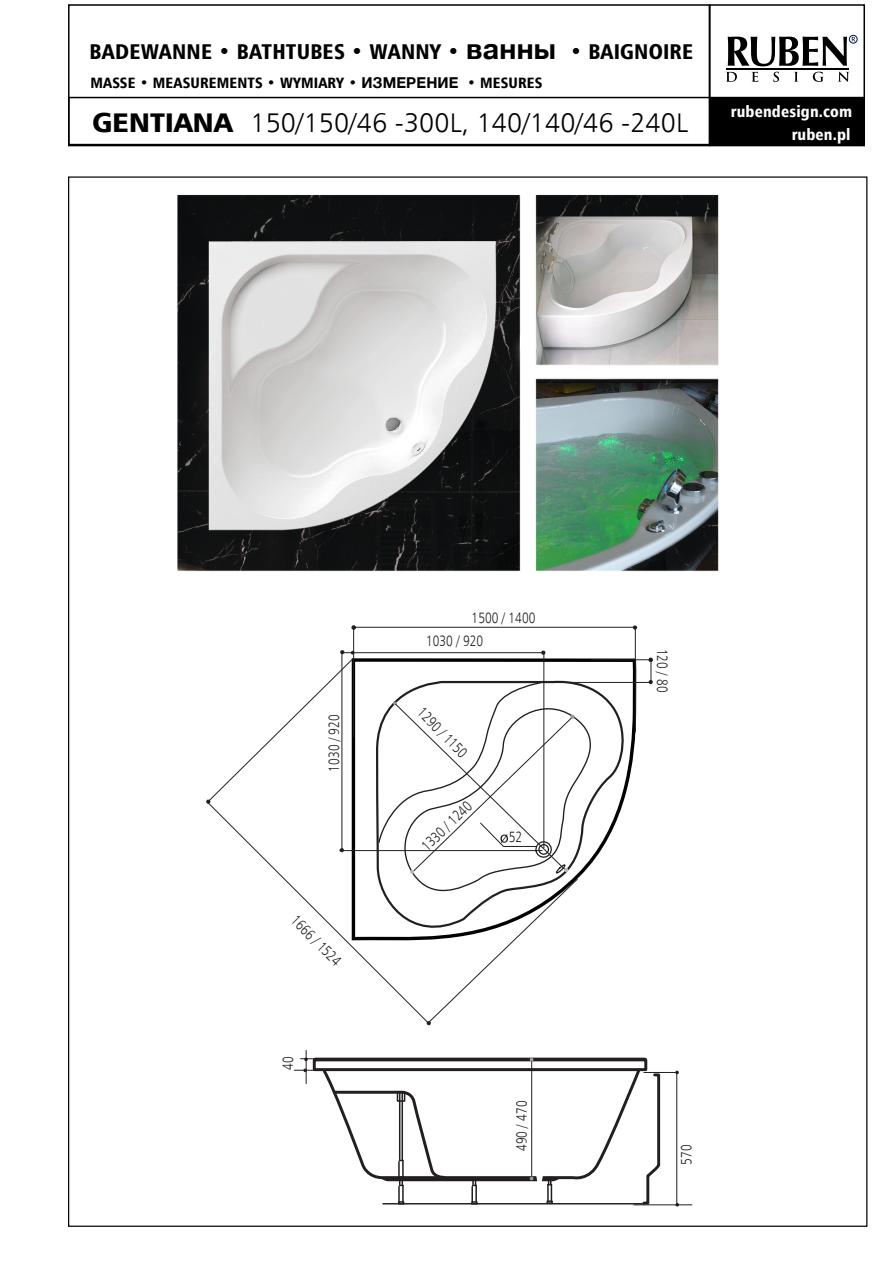
<style>
.page{position:relative;width:893px;height:1263px;background:#fff}
.page>*{position:absolute;margin:0;border:0;box-sizing:border-box;transform-origin:0 0}
.t1{font:27px "Humnst 777 Lt EU";letter-spacing:.005em;color:#000}
.t2{font:21.45px "Humnst 777 Blk Cn EU";letter-spacing:.01em;color:#000}
.t3{font:15.9px/23.5px "Humnst 777 Blk Cn EU";letter-spacing:.01em;color:#fff;text-align:right}
.t4{font:15px "Humnst 777 Lt EU";color:#231f20;scale:.8 1}
.t5{font:15px "Humnst 777 Blk Cn EU";letter-spacing:.01em;color:#000}
.s1{font-family:"Helvetica Neue";font-weight:700;font-size:28.5px}
.s2{font-family:"Helvetica Neue";font-weight:700}
.s3{font-family:"Humnst 777 Blk EU"}
</style>
<div class="page">
<hr style="left:726px;top:68px;width:123px;height:1px;background:#000">
<svg style="left:726px;top:72px;width:11px;height:10px"></svg>
<svg style="left:751px;top:72px;width:7px;height:10px"></svg>
<svg style="left:773px;top:72px;width:6px;height:10px"></svg>
<svg style="left:794px;top:72px;width:4px;height:10px"></svg>
<svg style="left:813px;top:72px;width:11px;height:10px"></svg>
<svg style="left:838px;top:72px;width:11px;height:10px"></svg>
<svg style="left:728px;top:37px;width:127px;height:29px"></svg>
<div style="left:849px;top:35px;width:9px;height:9px;border:1px solid #001c58;border-radius:50%"></div>
<div style="left:709px;top:4px;width:156px;height:142px;border:2px solid #000"></div>
<div style="left:68px;top:4px;width:642px;height:142px;border:2px solid #000"></div>
<div style="left:711px;top:98px;width:153px;height:46px;background:#000"></div>
<div style="left:68px;top:97px;width:796px;height:48px;border:2px solid #000"></div>
<div style="left:313px;top:1058px;width:334px;height:13px;border:3px solid #231f20"></div>
<hr style="left:315px;top:1058px;width:330px;height:2px;background:#231f20">
<img style="left:177px;top:194px;width:542px;height:378px">
<hr style="left:341px;top:652px;width:203px;height:1px;background:#231f20">
<svg style="left:207px;top:657px;width:348px;height:366px"></svg>
<svg style="left:427px;top:1021px;width:4px;height:4px"></svg>
<hr style="left:306px;top:1050px;width:1px;height:33px;background:#231f20">
<hr style="left:633px;top:1204px;width:59px;height:1px;background:#231f20">
<hr style="left:676px;top:1073px;width:1px;height:131px;background:#231f20">
<hr style="left:531px;top:1060px;width:1px;height:118px;background:#231f20">
<hr style="left:644px;top:1072px;width:32px;height:1px;background:#231f20">
<hr style="left:300px;top:1058px;width:55px;height:1px;background:#231f20">
<svg style="left:320px;top:1067px;width:342px;height:139px"></svg>
<svg style="left:340px;top:848px;width:4px;height:4px"></svg>
<hr style="left:342px;top:651px;width:1px;height:199px;background:#231f20">
<hr style="left:294px;top:1070px;width:55px;height:1px;background:#231f20">
<svg style="left:351px;top:625px;width:302px;height:277px"></svg>
<h2 class="t2" style="left:90px;top:38px;width:605px">BADEWANNE • BATHTUBES • WANNY • <span class="s1">ванны</span> • BAIGNOIRE</h2>
<p class="t5" style="left:91px;top:73px;width:453px">MASSE • MEASUREMENTS • WYMIARY • <span class="s2">ИЗМЕРЕНИЕ</span> • MESURES</p>
<h1 class="t1" style="left:92px;top:106px;width:597px"><span class="s3">GENTIANA</span> 150/150/46 -300L, 140/140/46 -240L</h1>
<p class="t3" style="left:731px;top:99px;width:123px">rubendesign.com ruben.pl</p>
<p class="t4" style="left:325px;top:771px;width:73px;rotate:-90deg">1030 / 920</p>
<p class="t4" style="left:300px;top:911px;width:81px;rotate:45deg">1666 / 1524</p>
<p class="t4" style="left:279px;top:1070px;width:18px;rotate:-90deg">40</p>
<p class="t4" style="left:472px;top:608px;width:81px">1500 / 1400</p>
<p class="t4" style="left:426px;top:632px;width:73px">1030 / 920</p>
<p class="t4" style="left:426px;top:703px;width:81px;rotate:45deg">1290 / 1150</p>
<p class="t4" style="left:417px;top:841px;width:81px;rotate:-44deg">1330 / 1240</p>
<p class="t4" style="left:512px;top:1151px;width:64px;rotate:-90deg">490 / 470</p>
<p class="t4" style="left:672px;top:649px;width:56px;rotate:90deg">120 / 80</p>
<p class="t4" style="left:677px;top:1165px;width:27px;rotate:-90deg">570</p>
</div>
